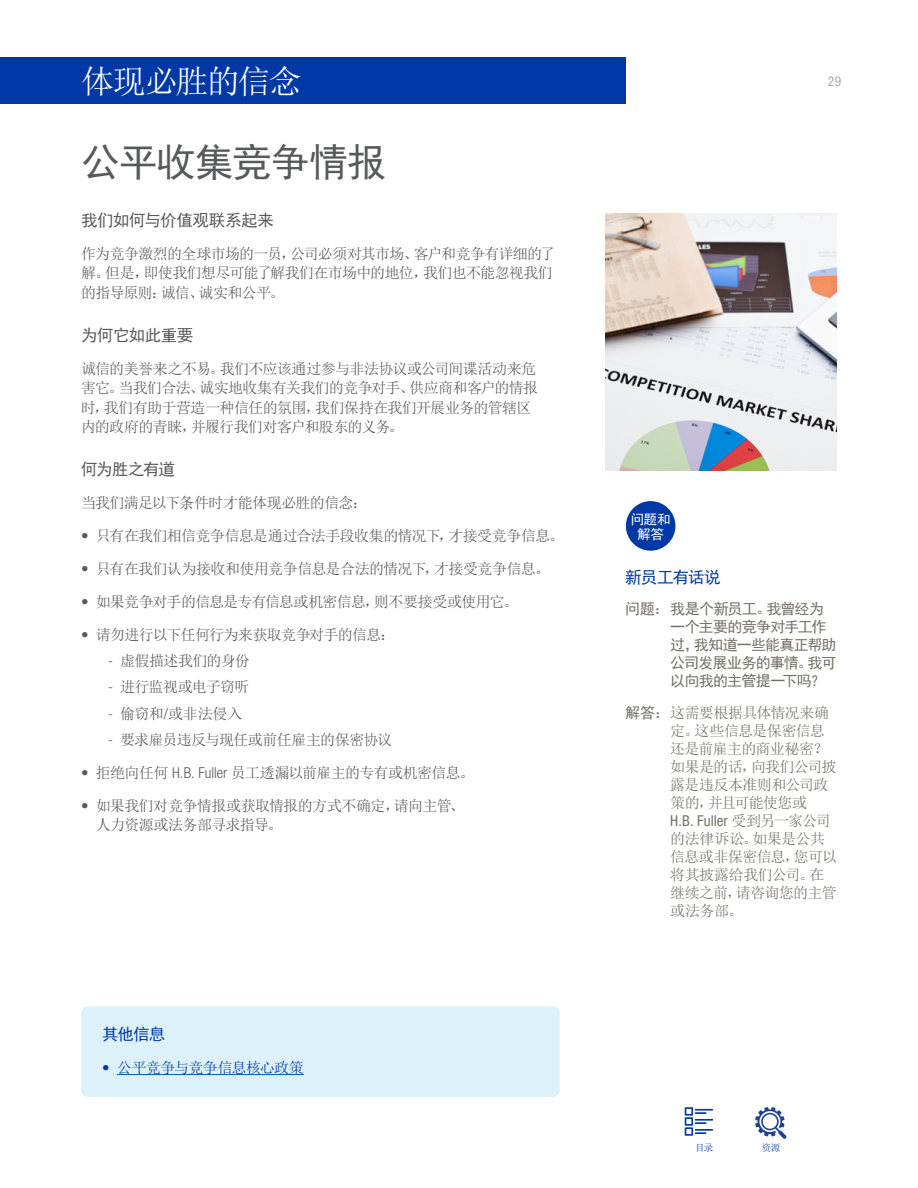
<style>
.page{position:relative;width:918px;height:1188px;background:#fff}
.page>*{position:absolute;margin:0;border:0;box-sizing:border-box;transform-origin:0 0}
.t1{font:39px "Sim Hei";letter-spacing:-.025em;color:#58595b}
.t2{font:33px "Sim Sun";letter-spacing:-.055em;color:#fff}
.t3{font:16.5px "Sim Hei";letter-spacing:-.03em;color:#58595b}
.t4{font:16.5px "Sim Hei";letter-spacing:-.05em;color:#0039a6}
.t5{font:15px/19.5px "Sim Sun";letter-spacing:-.045em;color:#58595b}
.t6{font:15px/18px "Sim Sun";letter-spacing:-.04em;color:#776f65}
.t7{font:15px/18px "Sim Hei";letter-spacing:-.05em;color:#776f65}
.t8{font:condensed 15px "Helvetica Neue LT Std";letter-spacing:-.005em;color:#776f65}
.t9{font:15px "Sim Sun";letter-spacing:-.045em;color:#0039a6}
.t10{font:15px "Sim Sun";letter-spacing:-.02em;color:#58595b}
.t11{font:13.5px/15px "Sim Hei";color:#fff;text-align:center}
.t12{font:condensed 13.5px "Helvetica Neue LT Std";color:#ada9a3}
.t13{font:9.6px "Sim Sun";color:#0039a6}
.s1{font-family:"Helvetica Neue LT Std";font-weight:300;font-stretch:condensed}
.s2{font-family:"Sim Hei"}
.s3{font-family:"Sim Sun";font-stretch:normal}
</style>
<div class="page">
<svg style="left:685px;top:1107px;width:28px;height:29px"></svg>
<svg style="left:755px;top:1107px;width:31px;height:32px"></svg>
<img style="left:606px;top:213px;width:231px;height:258px">
<div style="left:0;top:58px;width:625px;height:46px;background:#0039a6"></div>
<div style="left:81px;top:1006px;width:479px;height:91px;background:#dcf1f9;border-radius:7px"></div>
<hr style="left:117px;top:1074px;width:187px;height:1px;background:#0563c1">
<div style="left:626px;top:501px;width:49px;height:50px;background:#0039a6;border-radius:50%"></div>
<h2 class="t2" style="left:81px;top:64px;width:222px">体现必胜的信念</h2>
<h1 class="t1" style="left:81px;top:143px;width:307px">公平收集竞争情报</h1>
<p class="t3" style="left:81px;top:212px;width:195px">我们如何与价值观联系起来</p>
<p class="t5" style="left:81px;top:244px;width:476px">作为竞争激烈的全球市场的一员，公司必须对其市场、客户和竞争有详细的了解。但是，即使我们想尽可能了解我们在市场中的地位，我们也不能忽视我们的指导原则：诚信、诚实和公平。</p>
<p class="t3" style="left:81px;top:326px;width:114px">为何它如此重要</p>
<p class="t5" style="left:81px;top:358px;width:459px">诚信的美誉来之不易。我们不应该通过参与非法协议或公司间谍活动来危害它。当我们合法、诚实地收集有关我们的竞争对手、供应商和客户的情报时，我们有助于营造一种信任的氛围，我们保持在我们开展业务的管辖区内的政府的青睐，并履行我们对客户和股东的义务。</p>
<p class="t3" style="left:81px;top:461px;width:96px">何为胜之有道</p>
<p class="t5" style="left:81px;top:493px;width:288px">当我们满足以下条件时才能体现必胜的信念：</p>
<p class="t5" style="left:81px;top:526px;width:485px"><span class="s1">•</span> 只有在我们相信竞争信息是通过合法手段收集的情况下，才接受竞争信息。</p>
<p class="t5" style="left:81px;top:559px;width:470px"><span class="s1">•</span> 只有在我们认为接收和使用竞争信息是合法的情况下，才接受竞争信息。</p>
<p class="t5" style="left:81px;top:592px;width:439px"><span class="s1">•</span> 如果竞争对手的信息是专有信息或机密信息，则不要接受或使用它。</p>
<p class="t5" style="left:81px;top:625px;width:316px"><span class="s1">•</span> 请勿进行以下任何行为来获取竞争对手的信息：</p>
<p class="t5" style="left:108px;top:651px;width:143px"><span class="s1">-</span> 虚假描述我们的身份</p>
<p class="t5" style="left:108px;top:677px;width:143px"><span class="s1">-</span> 进行监视或电子窃听</p>
<p class="t10" style="left:108px;top:706px;width:136px"><span class="s1">-</span> 偷窃和<span class="s1">/</span>或非法侵入</p>
<p class="t5" style="left:108px;top:730px;width:286px"><span class="s1">-</span> 要求雇员违反与现任或前任雇主的保密协议</p>
<p class="t5" style="left:81px;top:763px;width:395px"><span class="s1">•</span> 拒绝向任何 <span class="s1">H.B. Fuller</span> 员工透漏以前雇主的专有或机密信息。</p>
<p class="t5" style="left:96px;top:796px;width:370px;text-indent:-15px"><span class="s1">•</span> 如果我们对竞争情报或获取情报的方式不确定，请向主管、人力资源或法务部寻求指导。</p>
<p class="t4" style="left:102px;top:1026px;width:65px">其他信息</p>
<p class="t9" style="left:102px;top:1060px;width:203px"><span class="s1">•</span> 公平竞争与竞争信息核心政策</p>
<p class="t12" style="left:828px;top:74px;width:15px">29</p>
<p class="t11" style="left:631px;top:511px;width:41px">问题和解答</p>
<p class="t4" style="left:625px;top:569px;width:97px">新员工有话说</p>
<p class="t7" style="left:670px;top:600px;width:168px;text-indent:-45px">问题：我是个新员工。我曾经为一个主要的竞争对手工作过，我知道一些能真正帮助公司发展业务的事情。我可以向我的主管提一下吗？</p>
<p class="t6" style="left:670px;top:703px;width:168px;text-indent:-45px"><span class="s2">解答：</span>这需要根据具体情况来确定。这些信息是保密信息还是前雇主的商业秘密？如果是的话，向我们公司披露是违反本准则和公司政策的，并且可能使您或</p>
<p class="t8" style="left:670px;top:812px;width:162px">H.B. Fuller <span class="s3">受到另一家公司</span></p>
<p class="t6" style="left:670px;top:829px;width:168px">的法律诉讼。如果是公共信息或非保密信息，您可以将其披露给我们公司。在继续之前，请咨询您的主管或法务部。</p>
<p class="t13" style="left:695px;top:1143px;width:20px">目录</p>
<p class="t13" style="left:762px;top:1143px;width:20px">资源</p>
</div>
